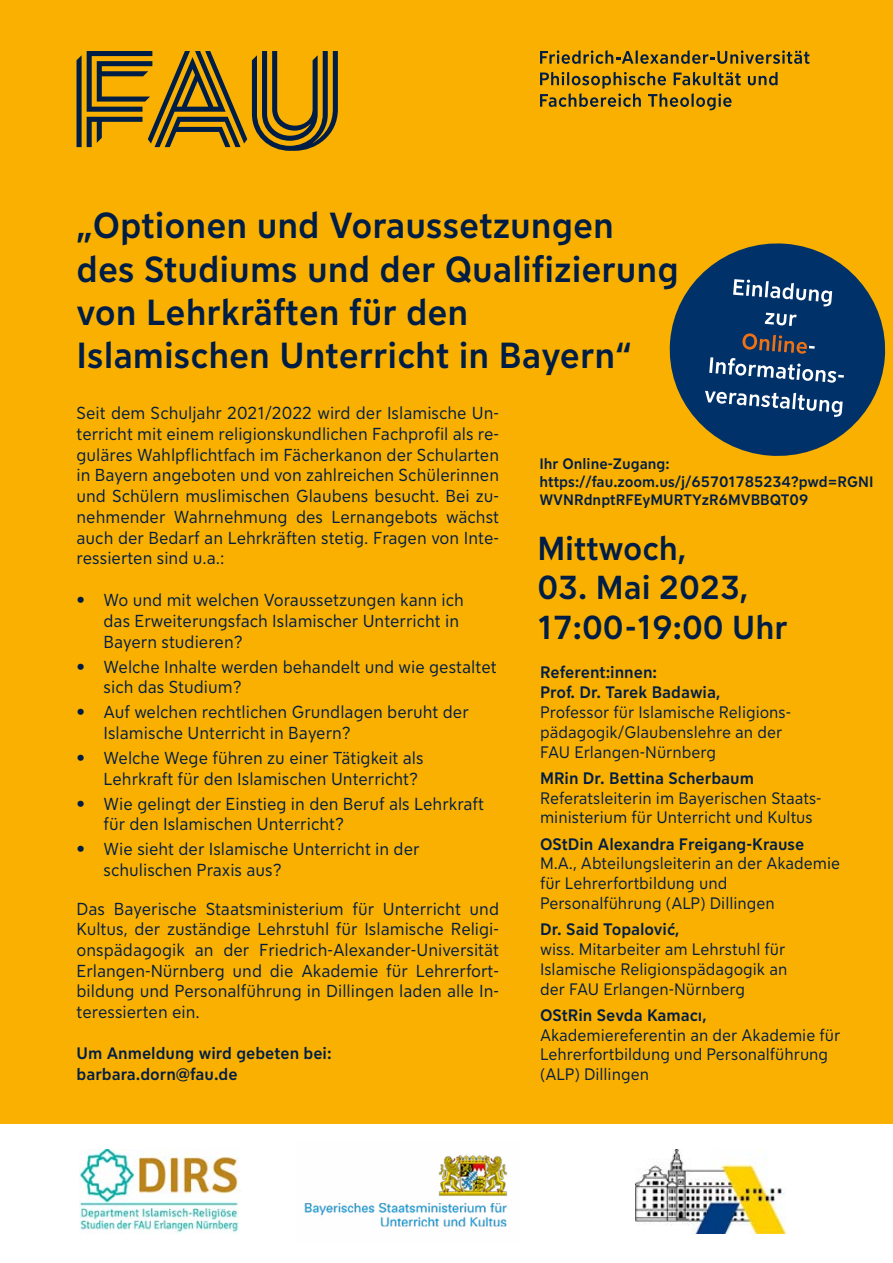
<style>
.page{position:relative;width:893px;height:1263px;background:#f9b000}
.page>*{position:absolute;margin:0;border:0;box-sizing:border-box;transform-origin:0 0}
.t1{font:500 36px/43.2px "FAU Sans";color:#001d46}
.t2{font:500 33px/39.6px "FAU Sans";color:#001d46}
.t3{font:17.25px/20.7px "FAU Sans";color:#001d46}
.t4{font:16.5px/19.8px "FAU Sans";color:#001d46}
.t5{font:500 16.5px/21.5px "FAU Sans";color:#001d46}
.t6{font:500 15px/18px "FAU Sans";color:#001d46}
.s1{font-weight:700}
</style>
<div class="page">
<svg style="left:77px;top:51px;width:261px;height:100px"></svg>
<svg style="left:540px;top:50px;width:269px;height:14px"></svg>
<svg style="left:748px;top:72px;width:29px;height:13px"></svg>
<svg style="left:540px;top:72px;width:201px;height:38px"></svg>
<div style="left:0;top:1124px;width:893px;height:139px;background:#fff"></div>
<img style="left:80px;top:1149px;width:160px;height:84px">
<svg style="left:669px;top:243px;width:217px;height:213px;fill:#003269"></svg>
<svg style="left:705px;top:391px;width:138px;height:26px;background:#39608a"></svg>
<svg style="left:709px;top:333px;width:135px;height:50px;background:#2b4d75"></svg>
<svg style="left:765px;top:313px;width:32px;height:13px"></svg>
<svg style="left:733px;top:279px;width:99px;height:28px;background:#39608a"></svg>
<img style="left:304px;top:1155px;width:204px;height:72px">
<img style="left:635px;top:1149px;width:150px;height:84px">
<h1 class="t1" style="left:77px;top:202px;width:604px">„Optionen und Voraussetzungen des Studiums und der Qualifizierung von Lehrkräften für den<br>Islamischen Unterricht in Bayern“</h1>
<p class="t3" style="left:77px;top:402px;width:424px;text-align:justify">Seit dem Schuljahr 2021/2022 wird der Islamische Un&shy;terricht mit einem religionskundlichen Fachprofil als re&shy;guläres Wahlpflichtfach im Fächerkanon der Schularten in Bayern angeboten und von zahlreichen Schülerinnen und Schülern muslimischen Glaubens besucht. Bei zu&shy;nehmender Wahrnehmung des Lernangebots wächst auch der Bedarf an Lehrkräften stetig. Fragen von Inte&shy;ressierten sind u.a.:</p>
<p class="t3" style="left:104px;top:589px;width:362px;text-indent:-27px"><span class="s1">•</span> Wo und mit welchen Voraussetzungen kann ich das Erweiterungsfach Islamischer Unterricht in<br>Bayern studieren?</p>
<p class="t3" style="left:104px;top:655px;width:395px;text-indent:-27px"><span class="s1">•</span> Welche Inhalte werden behandelt und wie gestaltet sich das Studium?</p>
<p class="t3" style="left:104px;top:701px;width:367px;text-indent:-27px"><span class="s1">•</span> Auf welchen rechtlichen Grundlagen beruht der<br>Islamische Unterricht in Bayern?</p>
<p class="t3" style="left:104px;top:747px;width:322px;text-indent:-27px"><span class="s1">•</span> Welche Wege führen zu einer Tätigkeit als<br>Lehrkraft für den Islamischen Unterricht?</p>
<p class="t3" style="left:104px;top:792px;width:382px;text-indent:-27px"><span class="s1">•</span> Wie gelingt der Einstieg in den Beruf als Lehrkraft für den Islamischen Unterricht?</p>
<p class="t3" style="left:104px;top:838px;width:317px;text-indent:-27px"><span class="s1">•</span> Wie sieht der Islamische Unterricht in der schulischen Praxis aus?</p>
<p class="t3" style="left:77px;top:897px;width:424px;text-align:justify">Das Bayerische Staatsministerium für Unterricht und Kultus, der zuständige Lehrstuhl für Islamische Religi&shy;onspädagogik an der Friedrich-Alexander-Universität Erlangen-Nürnberg und die Akademie für Lehrerfort&shy;bildung und Personalführung in Dillingen laden alle In&shy;teressierten ein.</p>
<p class="t5" style="left:77px;top:1041px;width:257px">Um Anmeldung wird gebeten bei: barbara.dorn@fau.de</p>
<p class="t6" style="left:539px;top:453px;width:335px">Ihr Online-Zugang: https://fau.zoom.us/j/65701785234?pwd=RGNI<br>WVNRdnptRFEyMURTYzR6MVBBQT09</p>
<h2 class="t2" style="left:537px;top:526px;width:150px">Mittwoch,</h2>
<h2 class="t2" style="left:537px;top:566px;width:252px">03. Mai 2023,<br>17:00-19:00 Uhr</h2>
<p class="t5" style="left:540px;top:662px;width:182px;line-height:19.8px">Referent:innen:<br>Prof. Dr. Tarek Badawia,</p>
<p class="t4" style="left:540px;top:701px;width:253px">Professor für Islamische Religions&shy;pädagogik/Glaubenslehre an der<br>FAU Erlangen-Nürnberg</p>
<p class="t5" style="left:540px;top:766px;width:215px">MRin Dr. Bettina Scherbaum</p>
<p class="t4" style="left:540px;top:787px;width:283px">Referatsleiterin im Bayerischen Staats&shy;ministerium für Unterricht und Kultus</p>
<p class="t5" style="left:540px;top:832px;width:266px">OStDin Alexandra Freigang-Krause</p>
<p class="t4" style="left:540px;top:853px;width:302px">M.A., Abteilungsleiterin an der Akademie für Lehrerfortbildung und<br>Personalführung (ALP) Dillingen</p>
<p class="t5" style="left:540px;top:917px;width:141px">Dr. Said Topalović,</p>
<p class="t4" style="left:540px;top:938px;width:249px">wiss. Mitarbeiter am Lehrstuhl für<br>Islamische Religionspädagogik an der FAU Erlangen-Nürnberg</p>
<p class="t5" style="left:540px;top:1003px;width:168px">OStRin Sevda Kamacı,</p>
<p class="t4" style="left:540px;top:1024px;width:302px">Akademiereferentin an der Akademie für<br>Lehrerfortbildung und Personalführung (ALP) Dillingen</p>
</div>
